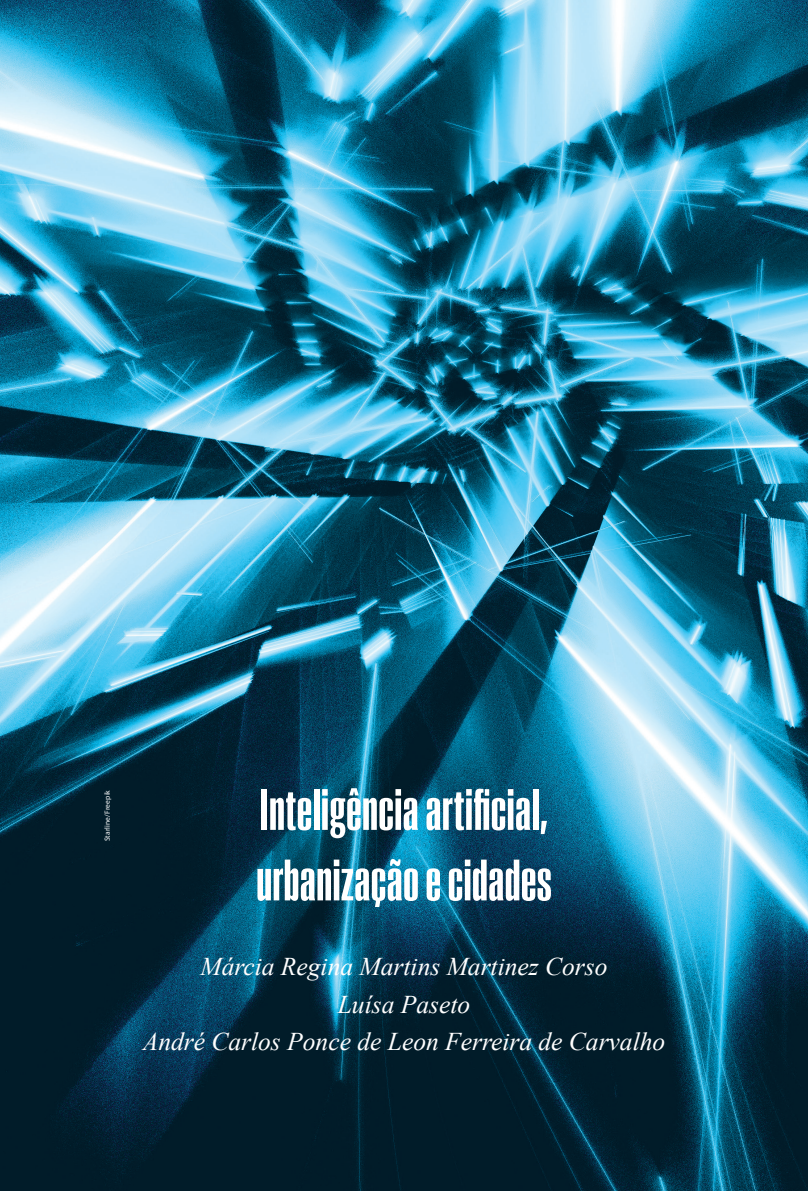
<style>
.page{position:relative;width:808px;height:1191px;background:#fff}
.page>*{position:absolute;margin:0;border:0;box-sizing:border-box;transform-origin:0 0}
.t1{font:300 60px/70.5px "Smart Sans Std";color:#fff}
.t2{font:italic 25.5px/37.5px "Times New Roman";color:#fff;text-align:center}
.t3{font:7.5px "Myriad Pro";letter-spacing:.015em;color:#fff}
</style>
<div class="page">
<img style="left:0;top:0;width:808px;height:1191px">
<p class="t3" style="left:103px;top:841px;width:53px;rotate:-90deg">Starline/Freepik</p>
<h1 class="t1" style="left:256px;top:776px;width:297px">Inteligência artificial, urbanização e cidades</h1>
<p class="t2" style="left:143px;top:947px;width:524px">Márcia Regina Martins Martinez Corso<br>Luísa Paseto<br>André Carlos Ponce de Leon Ferreira de Carvalho</p>
</div>
